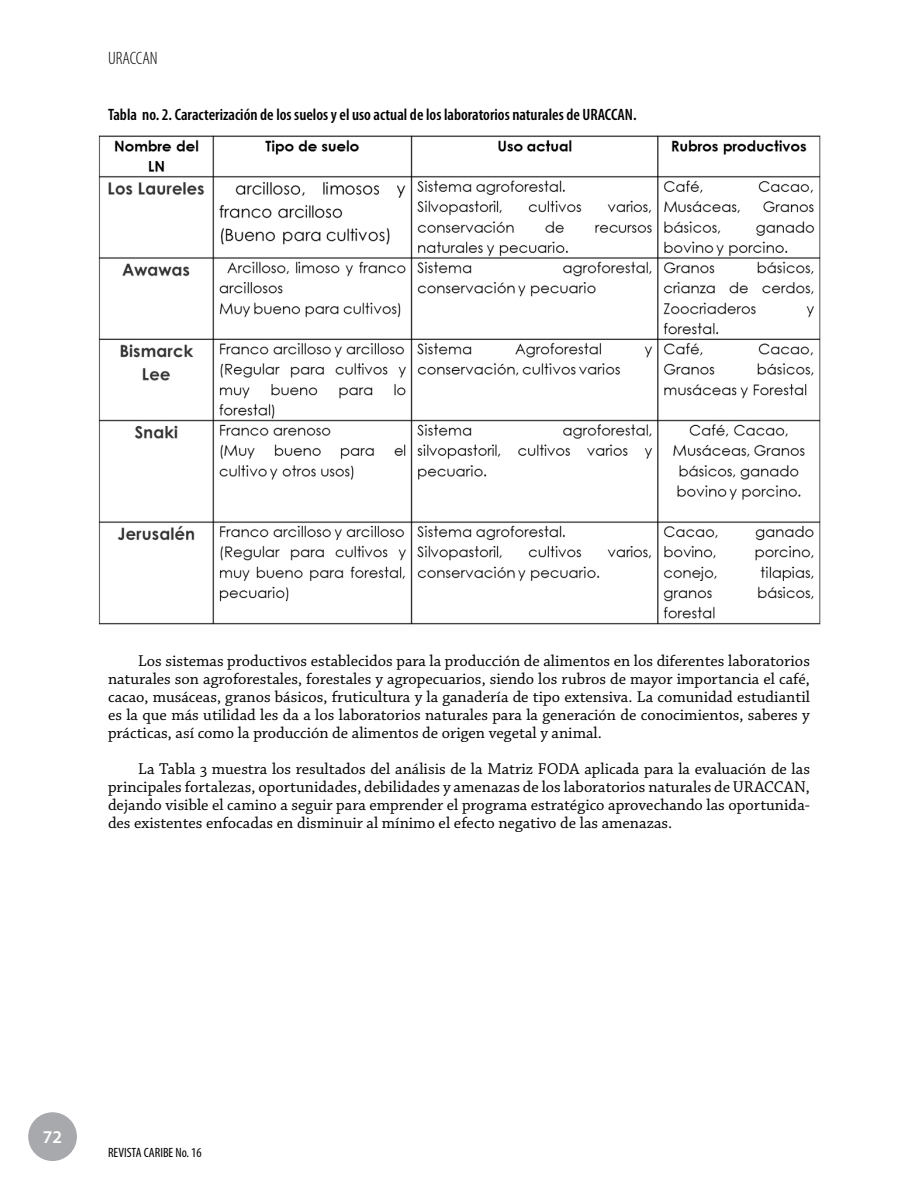
<style>
.page{position:relative;width:918px;height:1188px;background:#fff}
.page>*{position:absolute;margin:0;border:0;box-sizing:border-box;transform-origin:0 0}
.t1{font:300 condensed 18px "Myriad Pro";color:#000}
.t2{font:600 18px "Myriad Pro";color:#fff}
.t3{font:16.5px/18px "Chaparral Pro";color:#000;text-align:justify}
.t4{font:600 condensed 16.5px "Myriad Pro";color:#000}
.t5{font:condensed 13.5px "Myriad Pro";color:#000}
</style>
<div class="page">
<div style="left:28px;top:1112px;width:49px;height:49px;background:#a7a9ac;border-radius:50%"></div>
<img style="left:98px;top:135px;width:723px;height:490px">
<p class="t1" style="left:108px;top:48px;width:51px">URACCAN</p>
<p class="t4" style="left:108px;top:106px;width:530px">Tabla no. 2. Caracterización de los suelos y el uso actual de los laboratorios naturales de URACCAN.</p>
<p class="t3" style="left:108px;top:652px;width:703px;text-indent:30px">Los sistemas productivos establecidos para la producción de alimentos en los diferentes laboratorios naturales son agroforestales, forestales y agropecuarios, siendo los rubros de mayor importancia el café, cacao, musáceas, granos básicos, fruticultura y la ganadería de tipo extensiva. La comunidad estudiantil es la que más utilidad les da a los laboratorios naturales para la generación de conocimientos, saberes y prácticas, así como la producción de alimentos de origen vegetal y animal.</p>
<p class="t3" style="left:108px;top:760px;width:703px;text-indent:30px">La Tabla 3 muestra los resultados del análisis de la Matriz FODA aplicada para la evaluación de las principales fortalezas, oportunidades, debilidades y amenazas de los laboratorios naturales de URACCAN, dejando visible el camino a seguir para emprender el programa estratégico aprovechando las oportunida&shy;des existentes enfocadas en disminuir al mínimo el efecto negativo de las amenazas.</p>
<p class="t2" style="left:43px;top:1126px;width:21px">72</p>
<p class="t5" style="left:108px;top:1145px;width:95px">REVISTA CARIBE No. 16</p>
</div>
